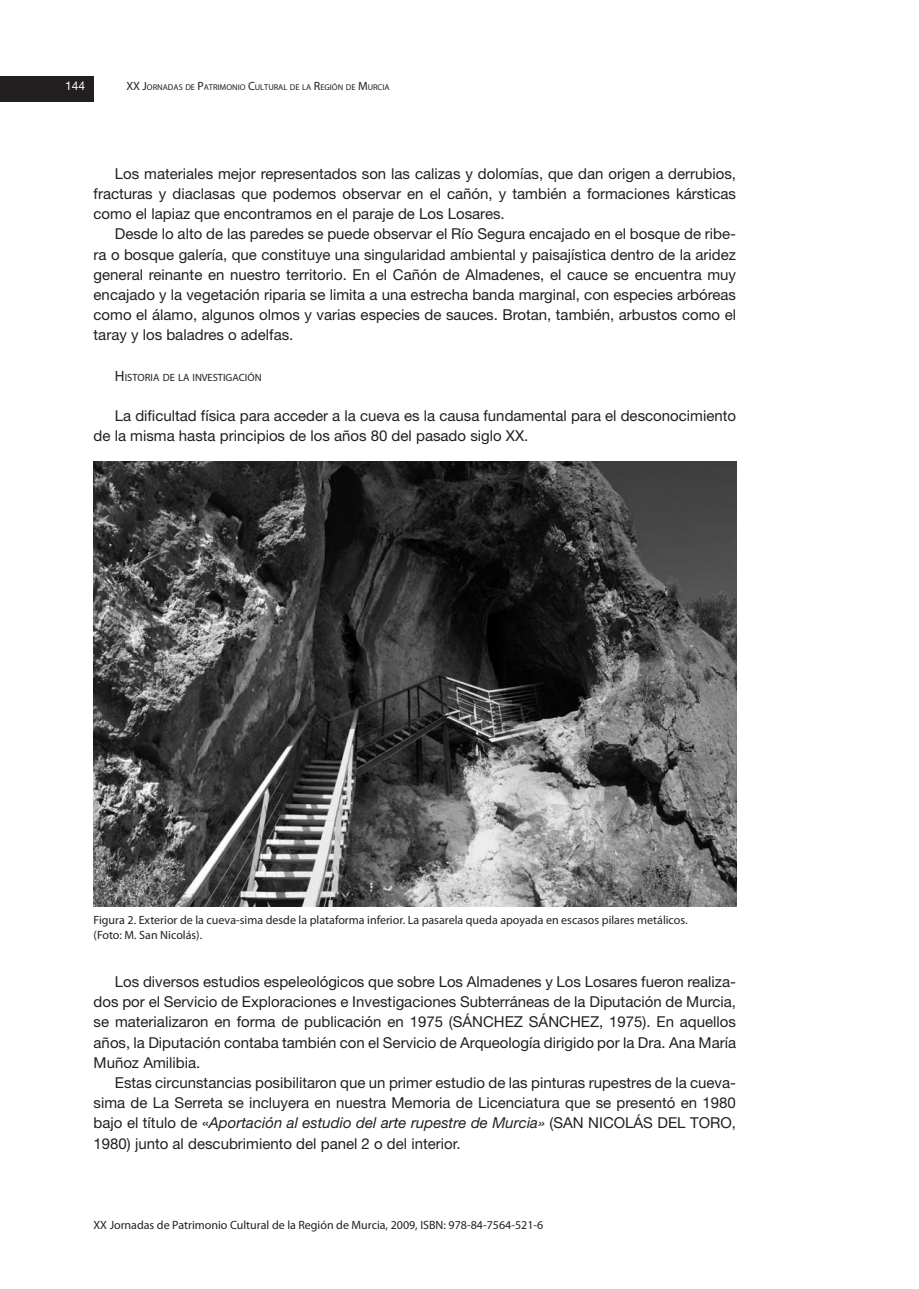
<style>
.page{position:relative;width:919px;height:1289px;background:#fff}
.page>*{position:absolute;margin:0;border:0;box-sizing:border-box;transform-origin:0 0}
.t1{font:15px/20.2px "Helvetica Neue";color:#231f20;text-align:justify}
.t2{font:12px/14.4px "Myriad Pro";color:#231f20}
.t3{font:12px "Helvetica Neue";color:#fff}
.t4{font:10.5px "Myriad Pro";color:#231f20}
.t5{font:8.4px "Myriad Pro";color:#231f20}
.s1{font-size:12px}
.s2{font-size:15px}
.s3{font-style:italic}
</style>
<div class="page">
<div style="left:0;top:77px;width:94px;height:25px;background:#231f20"></div>
<img style="left:94px;top:461px;width:642px;height:445px">
<p class="t3" style="left:65px;top:82px;width:22px">144</p>
<p class="t5" style="left:126px;top:82px;width:265px"><span class="s1">XX J</span>ORNADAS DE <span class="s1">P</span>ATRIMONIO <span class="s1">C</span>ULTURAL DE LA <span class="s1">R</span>EGIÓN DE <span class="s1">M</span>URCIA</p>
<p class="t1" style="left:94px;top:165px;width:644px;text-indent:21px">Los materiales mejor representados son las calizas y dolomías, que dan origen a derrubios, fracturas y diaclasas que podemos observar en el cañón, y también a formaciones kársticas como el lapiaz que encontramos en el paraje de Los Losares.</p>
<p class="t1" style="left:94px;top:225px;width:644px;text-indent:21px">Desde lo alto de las paredes se puede observar el Río Segura encajado en el bosque de ribe&shy;ra o bosque galería, que constituye una singularidad ambiental y paisajística dentro de la aridez general reinante en nuestro territorio. En el Cañón de Almadenes, el cauce se encuentra muy encajado y la vegetación riparia se limita a una estrecha banda marginal, con especies arbóreas como el álamo, algunos olmos y varias especies de sauces. Brotan, también, arbustos como el taray y los baladres o adelfas.</p>
<p class="t4" style="left:115px;top:371px;width:148px"><span class="s2">H</span>ISTORIA DE LA INVESTIGACIÓN</p>
<p class="t1" style="left:94px;top:407px;width:644px;text-indent:21px">La dificultad física para acceder a la cueva es la causa fundamental para el desconocimiento de la misma hasta principios de los años 80 del pasado siglo XX.</p>
<p class="t2" style="left:94px;top:913px;width:595px">Figura 2. Exterior de la cueva-sima desde la plataforma inferior. La pasarela queda apoyada en escasos pilares metálicos. (Foto: M. San Nicolás).</p>
<p class="t1" style="left:94px;top:972px;width:644px;text-indent:21px">Los diversos estudios espeleológicos que sobre Los Almadenes y Los Losares fueron realiza&shy;dos por el Servicio de Exploraciones e Investigaciones Subterráneas de la Diputación de Murcia, se materializaron en forma de publicación en 1975 (SÁNCHEZ SÁNCHEZ, 1975). En aquellos años, la Diputación contaba también con el Servicio de Arqueología dirigido por la Dra. Ana María Muñoz Amilibia.</p>
<p class="t1" style="left:94px;top:1073px;width:644px;text-indent:21px">Estas circunstancias posibilitaron que un primer estudio de las pinturas rupestres de la cueva&shy;sima de La Serreta se incluyera en nuestra Memoria de Licenciatura que se presentó en 1980 bajo el título de «<span class="s3">Aportación al estudio del arte rupestre de Murcia»</span> (SAN NICOLÁS DEL TORO, 1980) junto al descubrimiento del panel 2 o del interior.</p>
<p class="t2" style="left:94px;top:1218px;width:451px">XX Jornadas de Patrimonio Cultural de la Región de Murcia, 2009, ISBN: 978-84-7564-521-6</p>
</div>
